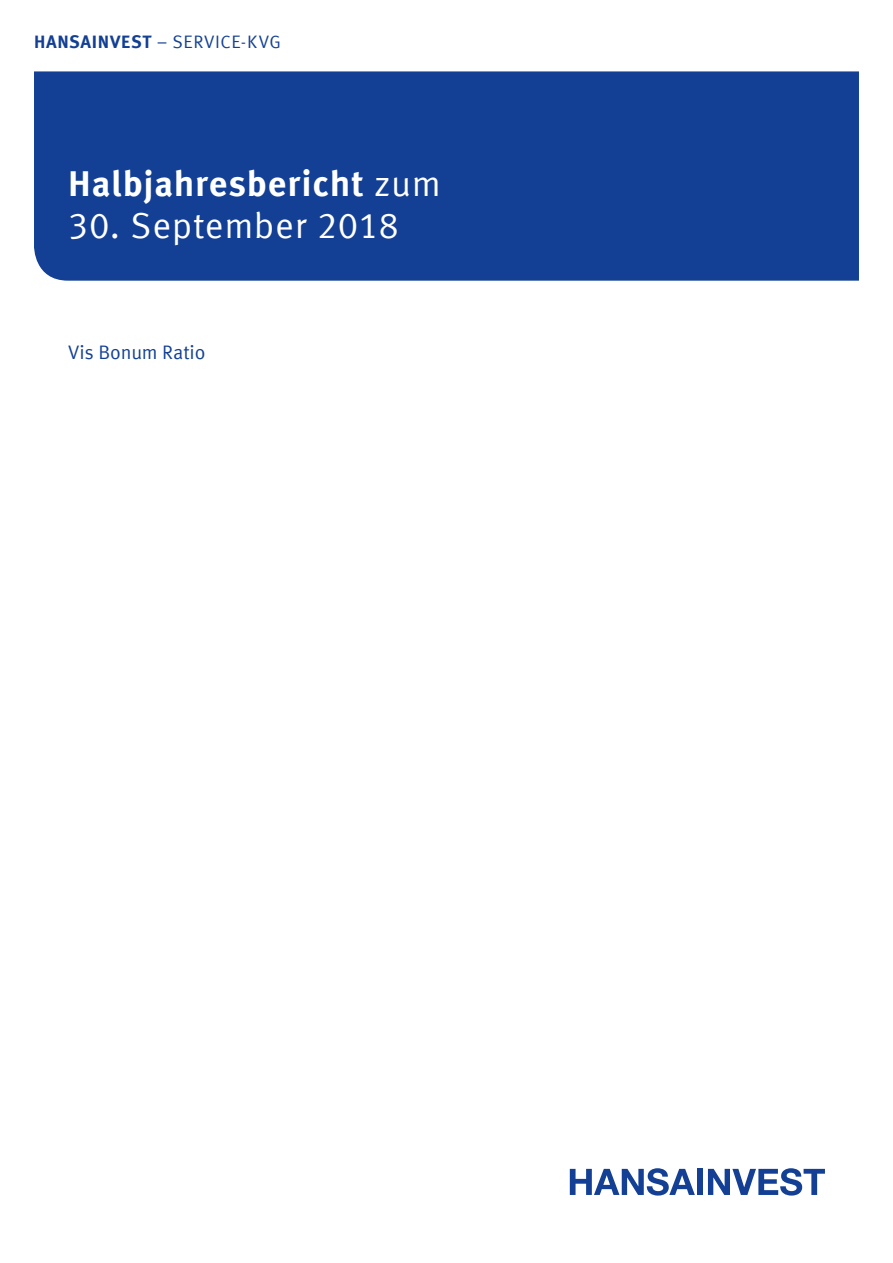
<style>
.page{position:relative;width:893px;height:1263px;background:#fff}
.page>*{position:absolute;margin:0;border:0;box-sizing:border-box;transform-origin:0 0}
.t1{font:700 36px "Meta Offc Pro";letter-spacing:.02em;color:#fff}
.t2{font:36px "Meta Offc Pro Norm";letter-spacing:.015em;color:#fff}
.t3{font:19.5px "Meta Offc Pro Norm";color:#134094}
.t4{font:18px "Meta Offc Pro Norm";letter-spacing:.03em;color:#134094}
.s1{font-family:"Meta Offc Pro";font-weight:700}
.s2{font-family:"Meta Offc Pro Norm";font-weight:400}
</style>
<div class="page">
<div style="left:34px;top:71px;width:825px;height:210px;background:#134094"></div>
<svg style="left:570px;top:1168px;width:125px;height:27px"></svg>
<div style="left:697px;top:1169px;width:6px;height:26px;background:#134094"></div>
<svg style="left:708px;top:1168px;width:117px;height:27px"></svg>
<p class="t4" style="left:34px;top:28px;width:248px"><span class="s1">HANSAINVEST</span> – SERVICE-KVG</p>
<h1 class="t1" style="left:68px;top:155px;width:374px">Halbjahresbericht <span class="s2">zum</span></h1>
<h1 class="t2" style="left:68px;top:198px;width:332px">30. September 2018</h1>
<p class="t3" style="left:68px;top:338px;width:139px">Vis Bonum Ratio</p>
</div>
